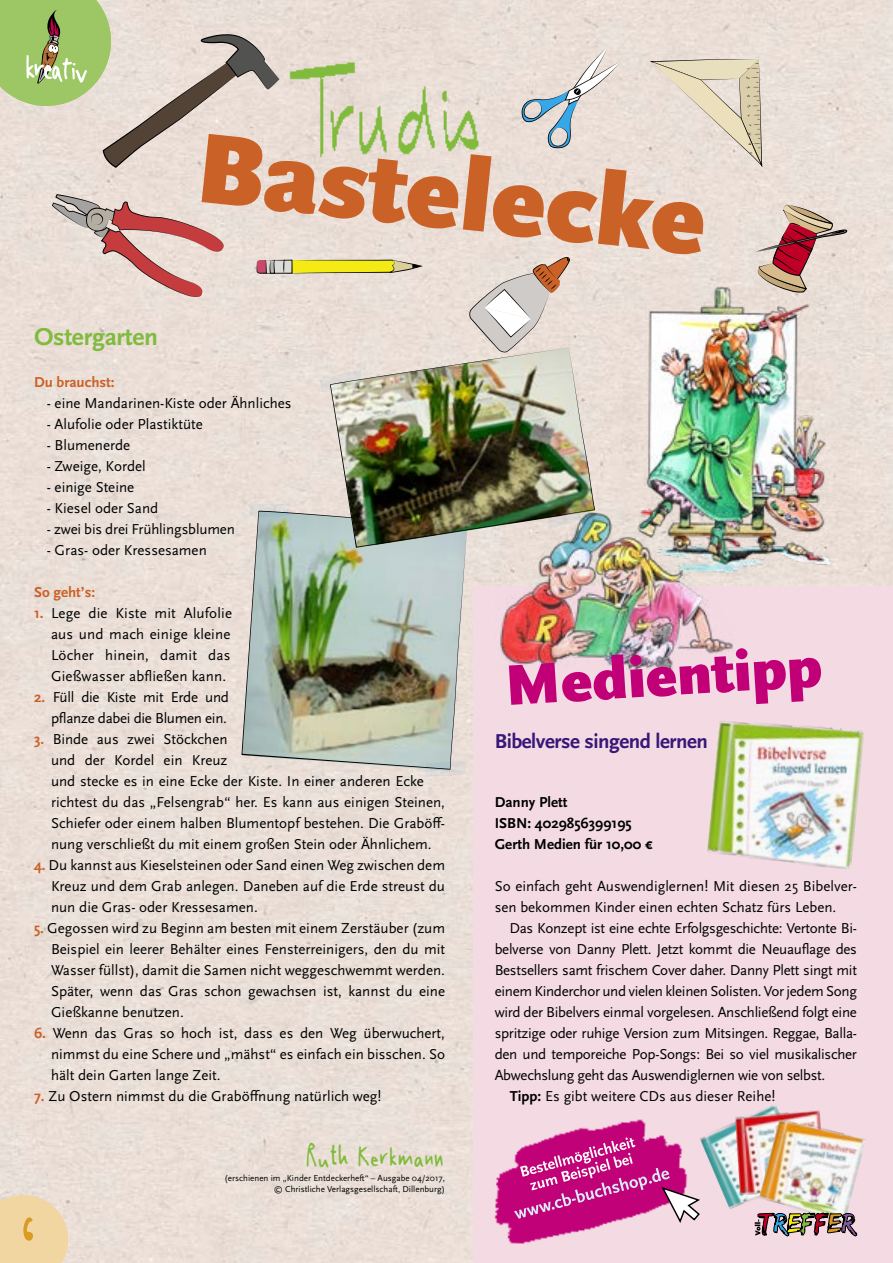
<style>
.page{position:relative;width:893px;height:1263px;background:#fff}
.page>*{position:absolute;margin:0;border:0;box-sizing:border-box;transform-origin:0 0}
.t1{font:103.5px "Handschrift";color:#da9a23}
.t2{font:900 59.55px "Scala Sans OT";color:#c10077}
.t3{font:51px "Handschrift";letter-spacing:-.11em;color:#fff}
.t4{font:40.5px "Druckschrift";letter-spacing:-.05em;color:#80bb3d}
.t5{font:700 25.5px "Scala Sans OT";letter-spacing:-.01em;color:#80bb3d}
.t6{font:700 21px "Scala Sans OT";letter-spacing:-.02em;color:#381778}
.t7{font:15px/21px "Scala Sans OT";color:#000;text-align:justify}
.t8{font:15px/21px "Scala Sans OT";letter-spacing:-.02em;color:#000;text-align:right}
.t9{font:700 15px/21px "Scala Sans OT";color:#000}
.t10{font:700 15px "Scala Sans OT";color:#ca6127}
.t11{font:9px/10.8px "Scala Sans OT";color:#000;text-align:right}
.s1{font-weight:700;color:#ca6127}
.s2{font-weight:700}
</style>
<div class="page">
<svg style="left:202px;top:134px;width:502px;height:121px;background:#ddae93"></svg>
<img style="left:277px;top:42px;width:222px;height:131px">
<svg style="left:649px;top:59px;width:114px;height:108px;background:#e1d7c5"></svg>
<svg style="left:52px;top:194px;width:176px;height:106px;background:#d9b8b2"></svg>
<svg style="left:756px;top:205px;width:92px;height:59px;background:#c99d9a"></svg>
<svg style="left:469px;top:255px;width:102px;height:92px;background:#dbcec6"></svg>
<svg style="left:257px;top:260px;width:166px;height:14px;background:#cec151"></svg>
<svg style="left:521px;top:47px;width:101px;height:102px;background:#d6d3d2"></svg>
<img style="left:623px;top:264px;width:241px;height:312px">
<svg style="left:0;top:0;width:279px;height:168px;background:#c7c4a8"></svg>
<svg style="left:0;top:1195px;width:68px;height:68px;background:#f0d6a7"></svg>
<img style="left:241px;top:511px;width:226px;height:259px">
<svg style="left:425px;top:762px;width:42px;height:14px"></svg>
<svg style="left:249px;top:504px;width:40px;height:13px"></svg>
<img style="left:330px;top:347px;width:265px;height:201px">
<svg style="left:547px;top:503px;width:44px;height:9px"></svg>
<svg style="left:320px;top:370px;width:43px;height:22px"></svg>
<div style="left:473px;top:587px;width:420px;height:676px;background:#f3dae3"></div>
<img style="left:494px;top:1119px;width:171px;height:125px">
<svg style="left:514px;top:1137px;width:186px;height:88px"></svg>
<img style="left:495px;top:512px;width:239px;height:160px">
<img style="left:707px;top:721px;width:157px;height:148px">
<img style="left:699px;top:1105px;width:79px;height:106px">
<img style="left:735px;top:1110px;width:86px;height:87px">
<img style="left:758px;top:1117px;width:108px;height:95px">
<svg style="left:755px;top:1212px;width:102px;height:24px"></svg>
<h3 class="t3" style="left:24px;top:45px;width:67px">kreativ</h3>
<h3 class="t5" style="left:34px;top:322px;width:126px">Ostergarten</h3>
<p class="t10" style="left:34px;top:373px;width:82px">Du brauchst:</p>
<p class="t7" style="left:47px;top:393px;width:246px">- eine Mandarinen-Kiste oder Ähnliches</p>
<p class="t7" style="left:47px;top:414px;width:158px">- Alufolie oder Plastiktüte</p>
<p class="t7" style="left:47px;top:435px;width:85px">- Blumenerde</p>
<p class="t7" style="left:47px;top:456px;width:100px">- Zweige, Kordel</p>
<p class="t7" style="left:47px;top:477px;width:89px">- einige Steine</p>
<p class="t7" style="left:47px;top:498px;width:113px">- Kiesel oder Sand</p>
<p class="t7" style="left:47px;top:519px;width:190px">- zwei bis drei Frühlingsblumen</p>
<p class="t7" style="left:47px;top:540px;width:162px">- Gras- oder Kressesamen</p>
<p class="t10" style="left:34px;top:583px;width:63px">So geht’s:</p>
<p class="t7" style="left:51px;top:603px;width:183px;text-indent:-17px"><span class="s1">1.</span> Lege die Kiste mit Alufolie aus und mach einige kleine Löcher hinein, damit das Gießwasser abfließen kann.</p>
<p class="t8" style="left:34px;top:687px;width:196px"><span class="s1">2.</span> Füll die Kiste mit Erde und pflanze dabei die Blumen ein.</p>
<p class="t7" style="left:51px;top:729px;width:396px;text-align:left;text-indent:-17px"><span class="s1">3.</span> Binde aus zwei Stöckchen<br>und der Kordel ein Kreuz<br>und stecke es in eine Ecke der Kiste. In einer anderen Ecke richtest du das „Felsengrab“ her. Es kann aus einigen Steinen, Schiefer oder einem halben Blumentopf bestehen. Die Graböff&shy;nung verschließt du mit einem großen Stein oder Ähnlichem.</p>
<p class="t7" style="left:51px;top:855px;width:395px;text-indent:-17px"><span class="s1">4.</span> Du kannst aus Kieselsteinen oder Sand einen Weg zwischen dem Kreuz und dem Grab anlegen. Daneben auf die Erde streust du nun die Gras- oder Kressesamen.</p>
<p class="t7" style="left:51px;top:918px;width:396px;text-indent:-17px"><span class="s1">5.</span> Gegossen wird zu Beginn am besten mit einem Zerstäuber (zum Beispiel ein leerer Behälter eines Fensterreinigers, den du mit Wasser füllst), damit die Samen nicht weggeschwemmt werden.<br>Später, wenn das Gras schon gewachsen ist, kannst du eine Gießkanne benutzen.</p>
<p class="t7" style="left:51px;top:1023px;width:396px;text-indent:-17px"><span class="s1">6.</span> Wenn das Gras so hoch ist, dass es den Weg überwuchert, nimmst du eine Schere und „mähst“ es einfach ein bisschen. So hält dein Garten lange Zeit.</p>
<p class="t7" style="left:34px;top:1086px;width:349px"><span class="s1">7.</span> Zu Ostern nimmst du die Graböffnung natürlich weg!</p>
<h3 class="t4" style="left:305px;top:1141px;width:142px">Ruth Kerkmann</h3>
<p class="t11" style="left:225px;top:1173px;width:222px">(erschienen im „Kinder Entdeckerheft“ – Ausgabe 04/2017, © Christliche Verlagsgesellschaft, Dillenburg)</p>
<h1 class="t1" style="left:18px;top:1189px;width:22px">6</h1>
<h2 class="t2" style="left:503px;top:650px;width:319px;rotate:-3deg">Medientipp</h2>
<h3 class="t6" style="left:495px;top:729px;width:215px">Bibelverse singend lernen</h3>
<p class="t9" style="left:495px;top:792px;width:160px">Danny Plett<br>ISBN: 4029856399195<br>Gerth Medien für 10,00 €</p>
<p class="t7" style="left:495px;top:876px;width:364px">So einfach geht Auswendiglernen! Mit diesen 25 Bibelver&shy;sen bekommen Kinder einen echten Schatz fürs Leben.</p>
<p class="t8" style="left:509px;top:918px;width:349px">Das Konzept ist eine echte Erfolgsgeschichte: Vertonte Bi-</p>
<p class="t8" style="left:495px;top:939px;width:364px">belverse von Danny Plett. Jetzt kommt die Neuauflage des</p>
<p class="t8" style="left:495px;top:960px;width:364px">Bestsellers samt frischem Cover daher. Danny Plett singt mit</p>
<p class="t8" style="left:495px;top:981px;width:364px">einem Kinderchor und vielen kleinen Solisten. Vor jedem Song</p>
<p class="t8" style="left:495px;top:1002px;width:364px">wird der Bibelvers einmal vorgelesen. Anschließend folgt eine</p>
<p class="t8" style="left:495px;top:1023px;width:364px">spritzige oder ruhige Version zum Mitsingen. Reggae, Balla-</p>
<p class="t8" style="left:495px;top:1044px;width:364px">den und temporeiche Pop-Songs: Bei so viel musikalischer</p>
<p class="t8" style="left:495px;top:1065px;width:332px">Abwechslung geht das Auswendiglernen wie von selbst.</p>
<p class="t7" style="left:510px;top:1086px;width:267px"><span class="s2">Tipp:</span> Es gibt weitere CDs aus dieser Reihe!</p>
</div>
